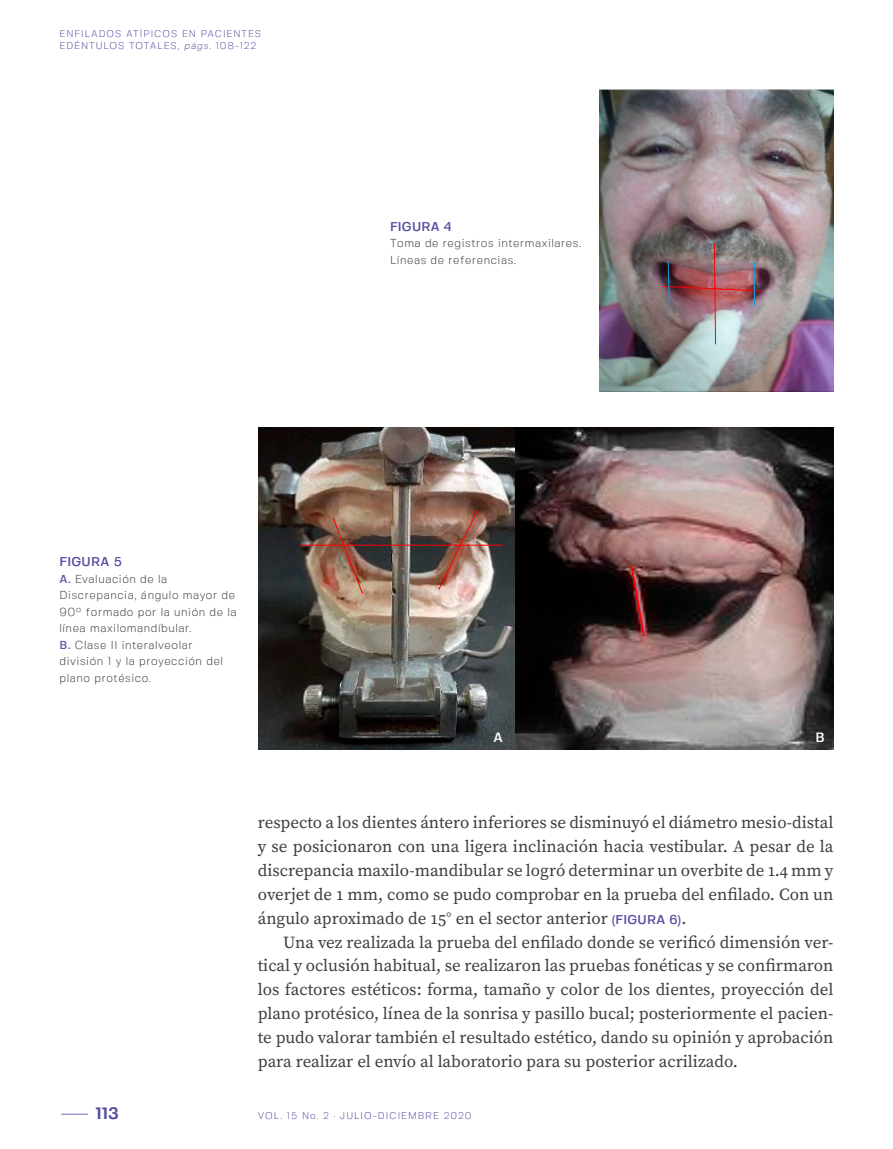
<style>
.page{position:relative;width:893px;height:1149px;background:#fff}
.page>*{position:absolute;margin:0;border:0;box-sizing:border-box;transform-origin:0 0}
.t1{font:16.95px/23.9px "Source Serif Pro";color:#3e3e3f;text-align:justify}
.t2{font:700 16.5px "Fivo Sans";color:#554fa1}
.t3{font:500 13.5px "Fivo Sans";color:#fff}
.t4{font:500 12.75px "Fivo Sans";letter-spacing:.02em;color:#554fa1}
.t5{font:300 11.55px/16.5px "Fivo Sans";letter-spacing:.05em;color:#3e3e3f}
.t6{font:300 9.75px/12px "Fivo Sans";letter-spacing:.1em;color:#554fa1}
.s1{font-style:italic}
.s2{font-weight:500;color:#635ca8}
.s3{font-family:"Fivo Sans";font-weight:500;font-size:12.75px;color:#554fa1}
.s4{font-weight:300;font-size:18px}
</style>
<div class="page">
<img style="left:599px;top:89px;width:234px;height:302px">
<img style="left:662px;top:243px;width:100px;height:102px">
<img style="left:258px;top:427px;width:575px;height:322px">
<hr style="left:300px;top:544px;width:203px;height:1px;background:#f00">
<img style="left:438px;top:508px;width:41px;height:82px">
<svg style="left:332px;top:516px;width:32px;height:79px;background:#9b6c58"></svg>
<svg style="left:629px;top:563px;width:17px;height:75px"></svg>
<p class="t6" style="left:60px;top:28px;width:203px">ENFILADOS ATÍPICOS EN PACIENTES<br>EDÉNTULOS TOTALES, <span class="s1">págs.</span> 108-122</p>
<p class="t4" style="left:60px;top:553px;width:64px">FIGURA 5</p>
<p class="t5" style="left:60px;top:570px;width:179px"><span class="s2">A.</span> Evaluación de la<br>Discrepancia, ángulo mayor de<br>90° formado por la unión de la línea maxilomandíbular.<br><span class="s2">B.</span> Clase II interalveolar división 1 y la proyección del plano protésico.</p>
<p class="t4" style="left:390px;top:218px;width:63px">FIGURA 4</p>
<p class="t5" style="left:390px;top:235px;width:193px">Toma de registros intermaxilares.<br>Líneas de referencias.</p>
<p class="t3" style="left:493px;top:729px;width:11px">A</p>
<p class="t3" style="left:815px;top:729px;width:11px">B</p>
<p class="t1" style="left:258px;top:811px;width:577px">respecto a los dientes ántero inferiores se disminuyó el diámetro mesio-distal y se posicionaron con una ligera inclinación hacia vestibular. A pesar de la discrepancia maxilo-mandibular se logró determinar un overbite de 1.4 mm y overjet de 1 mm, como se pudo comprobar en la prueba del enfilado. Con un ángulo aproximado de 15° en el sector anterior <span class="s3">(FIGURA 6)</span>.</p>
<p class="t1" style="left:258px;top:930px;width:577px;text-indent:26px">Una vez realizada la prueba del enfilado donde se verificó dimensión ver&shy;tical y oclusión habitual, se realizaron las pruebas fonéticas y se confirmaron los factores estéticos: forma, tamaño y color de los dientes, proyección del plano protésico, línea de la sonrisa y pasillo bucal; posteriormente el pacien&shy;te pudo valorar también el resultado estético, dando su opinión y aprobación para realizar el envío al laboratorio para su posterior acrilizado.</p>
<p class="t2" style="left:60px;top:1102px;width:61px"><span class="s4">—</span> 113</p>
<p class="t6" style="left:258px;top:1109px;width:215px">VOL. 15 No. 2 · JULIO-DICIEMBRE 2020</p>
</div>
